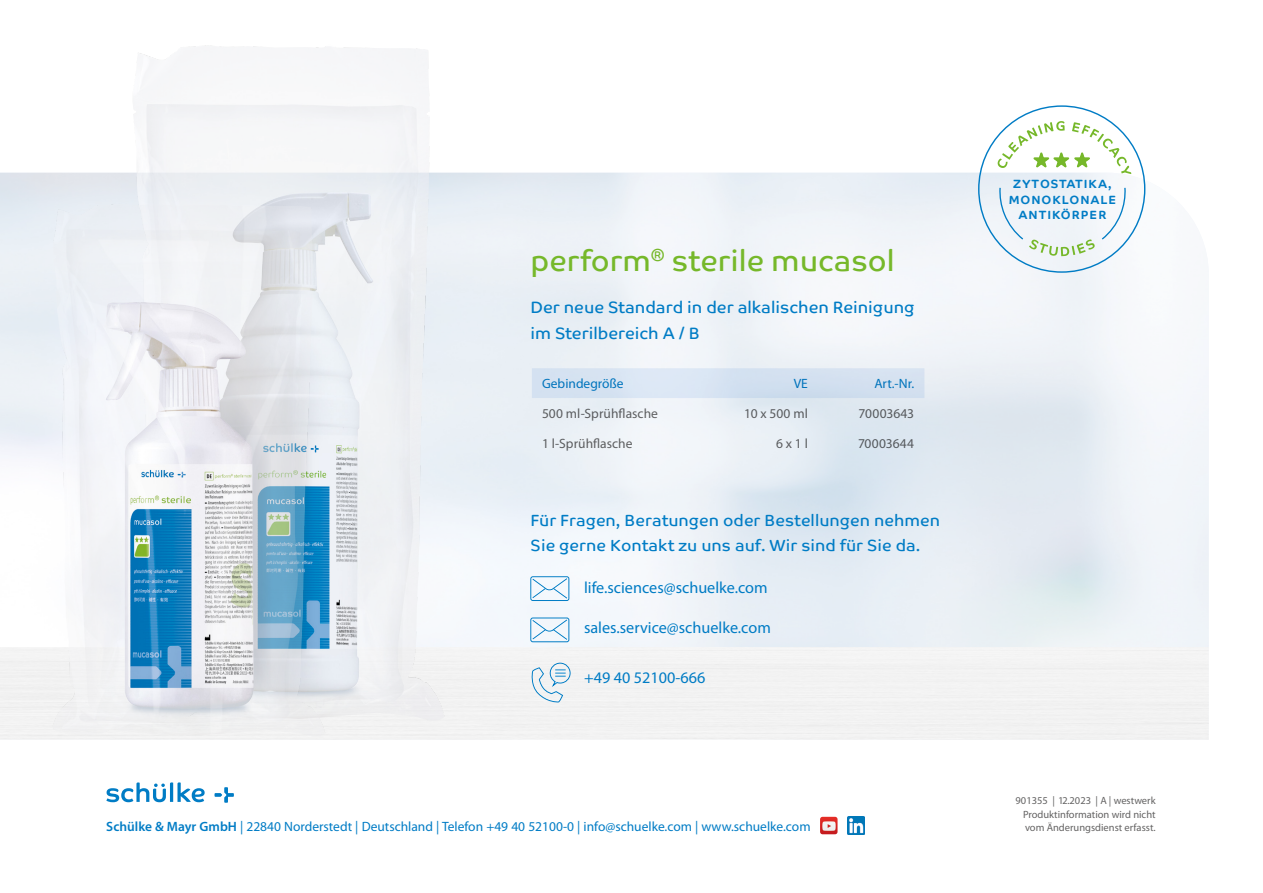
<style>
.page{position:relative;width:1263px;height:893px;background:#fff}
.page>*{position:absolute;margin:0;border:0;box-sizing:border-box;transform-origin:0 0}
.t1{font:29.55px "Co Text";color:#76b82a}
.t2{font:16.5px/25.5px "Co Text";color:#007cc5}
.t3{font:16.2px/25.2px "Co Text";letter-spacing:.005em;color:#007cc5}
.t4{font:16.2px "Myriad Pro";color:#007cc5}
.t5{font:13.5px "Myriad Pro";color:#007cc5}
.t6{font:13.5px "Myriad Pro";letter-spacing:.005em;color:#646363}
.t7{font:700 12px/15.9px "Co Text";letter-spacing:.08em;color:#007cc5;text-align:center}
.t8{font:10.5px/13.5px "Myriad Pro";color:#646363;text-align:right}
.s1{font-weight:600}
</style>
<div class="page">
<img style="left:0;top:173px;width:1209px;height:567px">
<img style="left:820px;top:817px;width:17px;height:17px">
<img style="left:847px;top:817px;width:17px;height:17px">
<svg style="left:106px;top:782px;width:99px;height:20px"></svg>
<svg style="left:215px;top:787px;width:19px;height:16px"></svg>
<svg style="left:532px;top:368px;width:392px;height:30px;background:#d5e2f1"></svg>
<div style="left:530px;top:618px;width:39px;height:24px;border:1px solid #007cc5;border-radius:2px"></div>
<svg style="left:532px;top:619px;width:36px;height:21px"></svg>
<svg style="left:530px;top:663px;width:41px;height:40px"></svg>
<div style="left:530px;top:576px;width:39px;height:25px;border:1px solid #007cc5;border-radius:2px"></div>
<svg style="left:532px;top:578px;width:36px;height:21px"></svg>
<svg style="left:998px;top:121px;width:133px;height:53px"></svg>
<svg style="left:999px;top:186px;width:127px;height:70px"></svg>
<img style="left:132px;top:45px;width:305px;height:676px">
<img style="left:53px;top:203px;width:259px;height:533px">
<h1 class="t1" style="left:530px;top:244px;width:366px">perform<sup>®</sup> sterile mucasol</h1>
<p class="t2" style="left:530px;top:295px;width:385px">Der neue Standard in der alkalischen Reinigung im Sterilbereich A / B</p>
<p class="t5" style="left:542px;top:375px;width:83px">Gebindegröße</p>
<p class="t5" style="left:794px;top:375px;width:16px">VE</p>
<p class="t5" style="left:874px;top:375px;width:41px">Art.-Nr.</p>
<p class="t6" style="left:542px;top:405px;width:117px">500 ml-Sprühflasche</p>
<p class="t6" style="left:744px;top:405px;width:65px">10 x 500 ml</p>
<p class="t6" style="left:859px;top:405px;width:57px">70003643</p>
<p class="t6" style="left:542px;top:435px;width:92px">1 l-Sprühflasche</p>
<p class="t6" style="left:776px;top:435px;width:33px">6 x 1 l</p>
<p class="t6" style="left:858px;top:435px;width:58px">70003644</p>
<p class="t3" style="left:530px;top:508px;width:411px">Für Fragen, Beratungen oder Bestellungen nehmen<br>Sie gerne Kontakt zu uns auf. Wir sind für Sie da.</p>
<p class="t4" style="left:584px;top:578px;width:185px">life.sciences@schuelke.com</p>
<p class="t4" style="left:584px;top:618px;width:188px">sales.service@schuelke.com</p>
<p class="t4" style="left:584px;top:667px;width:123px">+49 40 52100-666</p>
<p class="t7" style="left:1009px;top:175px;width:109px">ZYTOSTATIKA,<br>MONOKLONALE<br>ANTIKÖRPER</p>
<p class="t8" style="left:1015px;top:794px;width:142px">901355 | 12.2023 | A | westwerk<br>Produktinformation wird nicht</p>
<p class="t5" style="left:106px;top:818px;width:706px"><span class="s1">Schülke &amp; Mayr GmbH</span> | 22840 Norderstedt | Deutschland | Telefon +49 40 52100-0 | info@schuelke.com | www.schuelke.com</p>
<p class="t8" style="left:1025px;top:821px;width:132px">vom Änderungsdienst erfasst.</p>
</div>
